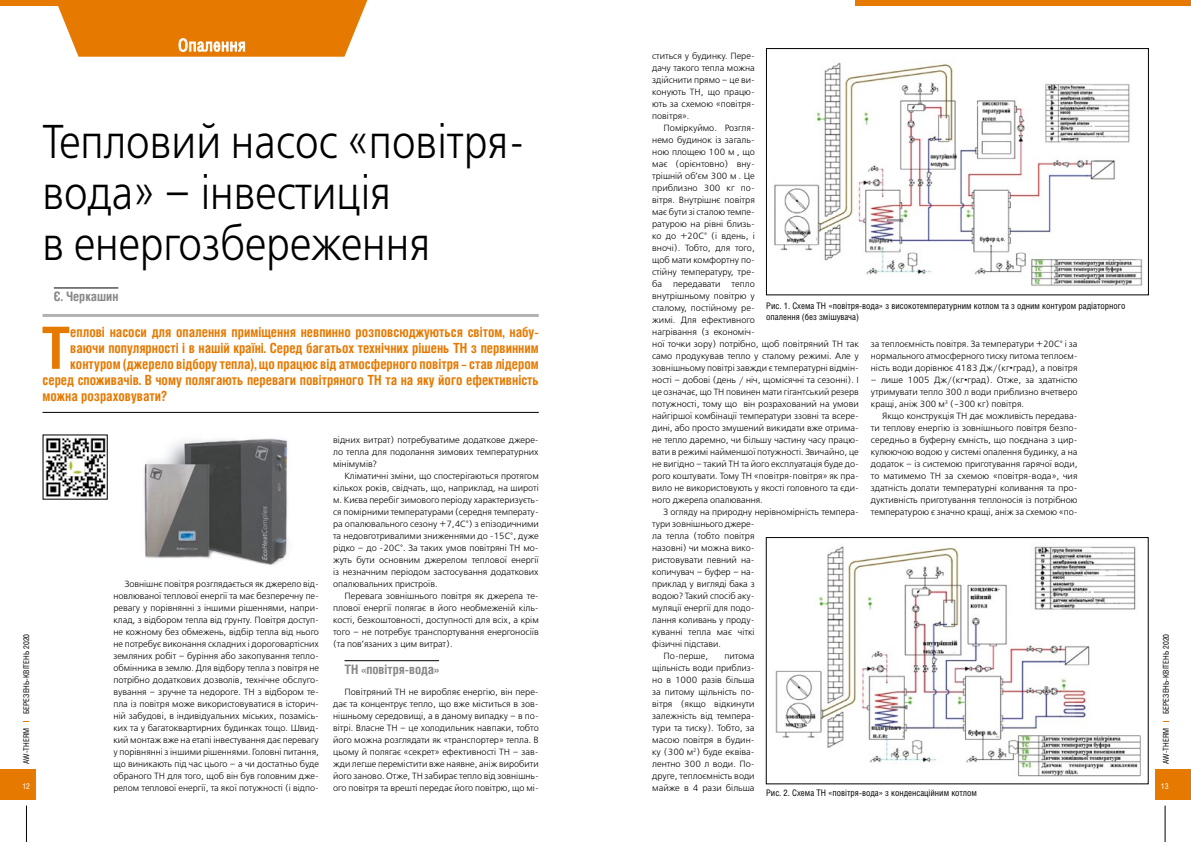
<style>
.page{position:relative;width:1191px;height:842px;background:#fff}
.page>*{position:absolute;margin:0;border:0;box-sizing:border-box;transform-origin:0 0}
.t1{font:700 58.3px "Helios Cond C";color:#e67900;scale:.96 1}
.t2{font:47.3px/51px "Free Set Light C";color:#000;scale:.88 1}
.t3{font:17px "Helios Cond C";letter-spacing:.02em;color:#fff}
.t4{font:700 14px "Helios Cond C";color:#e67900;scale:.96 1}
.t5{font:700 13px "Helios Cond C";color:#878787}
.t6{font:9px/12px "Free Set Light C";color:#000;text-align:justify}
.t7{font:9px/10.8px "Helios Cond C";color:#000}
.t8{font:8px "Helios Cond C";color:#000}
.t9{font:8px "Helios Cond C";color:#fff}
</style>
<div class="page">
<div style="left:0;top:769px;width:36px;height:31px;background:#e67900"></div>
<hr style="left:26px;top:806px;width:1px;height:36px;background:#000">
<div style="left:0;top:0;width:336px;height:6px;background:#e67900"></div>
<hr style="left:1164px;top:806px;width:1px;height:36px;background:#000">
<div style="left:855px;top:0;width:336px;height:6px;background:#e67900"></div>
<div style="left:1154px;top:769px;width:37px;height:31px;background:#e67900"></div>
<svg style="left:58px;top:0;width:310px;height:57px"></svg>
<hr style="left:344px;top:660px;width:95px;height:1px;background:#000">
<hr style="left:54px;top:288px;width:64px;height:1px;background:#000">
<hr style="left:43px;top:314px;width:496px;height:3px;background:#b3b2b2">
<hr style="left:43px;top:412px;width:496px;height:1px;background:#000">
<img style="left:45px;top:437px;width:61px;height:60px">
<img style="left:774px;top:62px;width:369px;height:224px">
<div style="left:766px;top:48px;width:382px;height:247px;border:1px solid #000"></div>
<img style="left:775px;top:546px;width:366px;height:231px">
<div style="left:766px;top:537px;width:382px;height:247px;border:1px solid #000"></div>
<img style="left:144px;top:438px;width:144px;height:127px">
<h3 class="t3" style="left:178px;top:35px;width:69px">Опалення</h3>
<p class="t6" style="left:652px;top:50px;width:104px">ститься у будинку. Пере&shy;дачу такого тепла можна здійснити прямо – це ви&shy;конують ТН, що працю&shy;ють за схемою «повітря&shy;повітря».</p>
<p class="t6" style="left:652px;top:122px;width:208px;text-align:left;text-indent:11px">Поміркуймо. Розгля-<br>немо будинок із загаль-<br>ною площею 100 м², що<br>має (орієнтовно) вну-<br>трішній об’єм 300 м . Це<br>приблизно 300 кг по-<br>вітря. Внутрішнє повітря<br>має бути зі сталою темпе-<br>ратурою на рівні близь-<br>ко до +20C° (і вдень, і<br>вночі). Тобто, для того,<br>щоб мати комфортну по-<br>стійну температуру, тре-<br>ба передавати тепло<br>внутрішньому повітрю у<br>сталому, постійному ре-<br>жимі. Для ефективного<br>нагрівання (з економіч-<br>ної точки зору) потрібно, щоб повітряний ТН так само продукував тепло у сталому режимі. Але у зовнішньому повітрі завжди є температурні відмін&shy;ності – добові (день / ніч, щомісячні та сезонні). І це означає, що ТН повинен мати гігантський резерв потужності, тому що він розрахований на умови найгіршої комбінації температури ззовні та всере&shy;дині, або просто змушений викидати вже отрима&shy;не тепло даремно, чи більшу частину часу працю&shy;вати в режимі найменшої потужності. Звичайно, це не вигідно – такий ТН та його експлуатація буде до&shy;рого коштувати. Тому ТН «повітря-повітря» як пра&shy;вило не використовують у якості головного та єди&shy;ного джерела опалювання.</p>
<p class="t6" style="left:663px;top:506px;width:197px">З огляду на природну нерівномірність темпера-</p>
<p class="t6" style="left:652px;top:518px;width:104px">тури зовнішнього джере-</p>
<p class="t6" style="left:652px;top:530px;width:104px">ла тепла (тобто повітря</p>
<p class="t6" style="left:652px;top:542px;width:104px">назовні) чи можна вико-</p>
<p class="t6" style="left:652px;top:554px;width:104px">ристовувати певний на-</p>
<p class="t6" style="left:652px;top:566px;width:104px">копичувач – буфер – на-</p>
<p class="t6" style="left:652px;top:578px;width:104px">приклад у вигляді бака з</p>
<p class="t6" style="left:652px;top:590px;width:104px">водою? Такий спосіб аку-</p>
<p class="t6" style="left:652px;top:602px;width:104px">муляції енергії для подо-</p>
<p class="t6" style="left:652px;top:614px;width:104px">лання коливань у проду-</p>
<p class="t6" style="left:652px;top:626px;width:104px">куванні тепла має чіткі</p>
<p class="t6" style="left:652px;top:638px;width:70px">фізичні підстави.</p>
<p class="t6" style="left:663px;top:650px;width:46px">По-перше,</p>
<h2 class="t2" style="left:43px;top:118px;width:550px">Тепловий насос «повітря&shy;вода» – інвестиція<br>в енергозбереження</h2>
<h3 class="t5" style="left:54px;top:289px;width:66px">Є. Черкашин</h3>
<h1 class="t1" style="left:42px;top:313px;width:31px">Т</h1>
<h3 class="t4" style="left:70px;top:323px;width:488px">еплові насоси для опалення приміщення невпинно розповсюджуються світом, набу-</h3>
<p class="t7" style="left:766px;top:301px;width:361px">Рис. 1. Схема ТН «повітря-вода» з високотемпературним котлом та з одним контуром радіаторного опалення (без змішувача)</p>
<p class="t6" style="left:871px;top:338px;width:208px">за теплоємність повітря. За температури +20C° і за нормального атмосферного тиску питома теплоєм&shy;ність води дорівнює 4183 Дж/(кг·град), а повітря</p>
<p class="t6" style="left:871px;top:374px;width:208px">– лише 1005 Дж/(кг·град). Отже, за здатністю утримувати тепло 300 л води приблизно вчетверо кращі, аніж 300 м<sup>3</sup> (~300 кг) повітря.</p>
<p class="t6" style="left:871px;top:410px;width:208px;text-indent:11px">Якщо конструкція ТН дає можливість передава&shy;ти теплову енергію із зовнішнього повітря безпо&shy;середньо в буферну ємність, що поєднана з цир&shy;кулюючою водою у системі опалення будинку, а на додаток – із системою приготування гарячої води, то матимемо ТН за схемою «повітря-вода», чия здатність долати температурні коливання та про&shy;дуктивність приготування теплоносія із потрібною температурою є значно кращі, аніж за схемою «по-</p>
<h3 class="t4" style="left:70px;top:339px;width:489px">ваючи популярності і в нашій країні. Серед багатьох технічних рішень ТН з первинним</h3>
<h3 class="t4" style="left:70px;top:355px;width:489px">контуром (джерело відбору тепла), що працює від атмосферного повітря – став лідером</h3>
<h3 class="t4" style="left:43px;top:371px;width:518px">серед споживачів. В чому полягають переваги повітряного ТН та на яку його ефективність</h3>
<h3 class="t4" style="left:43px;top:387px;width:131px">можна розраховувати?</h3>
<p class="t6" style="left:333px;top:434px;width:207px">відних витрат) потребуватиме додаткове джере&shy;ло тепла для подолання зимових температурних мінімумів?</p>
<p class="t6" style="left:333px;top:470px;width:207px;text-indent:11px">Кліматичні зміни, що спостерігаються протягом кількох років, свідчать, що, наприклад, на широті м. Києва перебіг зимового періоду характеризуєть&shy;ся помірними температурами (середня температу&shy;ра опалювального сезону +7,4C°) з епізодичними та недовготривалими зниженнями до -15C°, дуже рідко – до -20C°. За таких умов повітряні ТН мо&shy;жуть бути основним джерелом теплової енергії із незначним періодом застосування додаткових опалювальних пристроїв.</p>
<p class="t6" style="left:333px;top:590px;width:207px;text-indent:11px">Перевага зовнішнього повітря як джерела те&shy;плової енергії полягає в його необмеженій кіль&shy;кості, безкоштовності, доступності для всіх, а крім того – не потребує транспортування енергоносіїв (та пов’язаних з цим витрат).</p>
<h3 class="t5" style="left:344px;top:661px;width:96px">ТН «повітря-вода»</h3>
<p class="t6" style="left:333px;top:686px;width:207px;text-indent:11px">Повітряний ТН не виробляє енергію, він пере&shy;дає та концентрує тепло, що вже міститься в зов&shy;нішньому середовищі, а в даному випадку – в по&shy;вітрі. Власне ТН – це холодильник навпаки, тобто його можна розглядати як «транспортер» тепла. В цьому й полягає «секрет» ефективності ТН – зав&shy;жди легше перемістити вже наявне, аніж виробити його заново. Отже, ТН забирає тепло від зовнішнь&shy;ого повітря та врешті передає його повітрю, що мі-</p>
<p class="t6" style="left:113px;top:578px;width:207px;text-indent:11px">Зовнішнє повітря розглядається як джерело від&shy;новлюваної теплової енергії та має безперечну пе&shy;ревагу у порівнянні з іншими рішеннями, напри&shy;клад, з відбором тепла від ґрунту. Повітря доступ&shy;не кожному без обмежень, відбір тепла від нього не потребує виконання складних і дороговартісних земляних робіт – буріння або закопування тепло&shy;обмінника в землю. Для відбору тепла з повітря не потрібно додаткових дозволів, технічне обслуго&shy;вування – зручне та недороге. ТН з відбором те&shy;пла із повітря може використовуватися в історич&shy;ній забудові, в індивідуальних міських, позамісь&shy;ких та у багатоквартирних будинках тощо. Швид&shy;кий монтаж вже на етапі інвестування дає перевагу у порівнянні з іншими рішеннями. Головні питання, що виникають під час цього – а чи достатньо буде обраного ТН для того, щоб він був головним дже&shy;релом теплової енергії, та якої потужності (і відпо-</p>
<p class="t8" style="left:21px;top:714px;width:82px;rotate:-90deg">БЕРЕЗЕНЬ-КВІТЕНЬ 2020</p>
<p class="t8" style="left:1161px;top:714px;width:82px;rotate:-90deg">БЕРЕЗЕНЬ-КВІТЕНЬ 2020</p>
<p class="t6" style="left:652px;top:650px;width:104px;text-indent:72px">питома щільність води приблиз&shy;но в 1000 разів більша за питому щільність по&shy;вітря (якщо відкинути залежність від темпера&shy;тури та тиску). Тобто, за масою повітря в будин&shy;ку (300 м<sup>2</sup>) буде еквіва&shy;лентно 300 л води. По&shy;друге, теплоємність води майже в 4 рази більша</p>
<p class="t8" style="left:21px;top:763px;width:37px;rotate:-90deg">AW-THERM</p>
<p class="t8" style="left:1161px;top:763px;width:37px;rotate:-90deg">AW-THERM</p>
<p class="t9" style="left:22px;top:781px;width:9px">12</p>
<p class="t9" style="left:1160px;top:781px;width:9px">13</p>
<p class="t7" style="left:766px;top:788px;width:212px">Рис. 2. Схема ТН «повітря-вода» з конденсаційним котлом</p>
</div>
